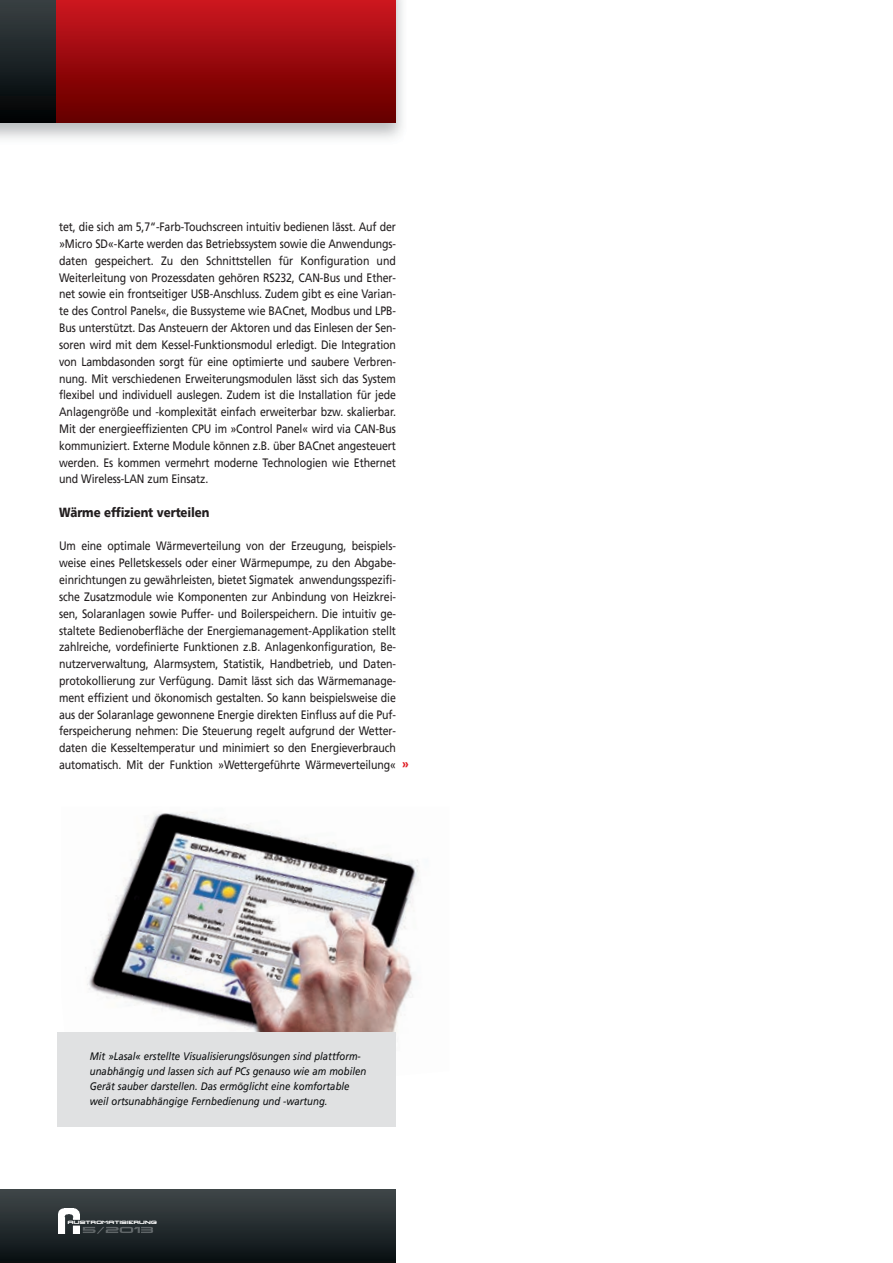
<style>
.page{position:relative;width:893px;height:1263px;background:#fff}
.page>*{position:absolute;margin:0;border:0;box-sizing:border-box;transform-origin:0 0}
.t1{font:900 13.2px "Frutiger";letter-spacing:-.01em;color:#231f20;scale:.87 1}
.t2{font:700 12.3px "Frutiger";color:#de1b22}
.t3{font:12.15px/16.8px "Frutiger";letter-spacing:-.01em;color:#231f20;text-align:justify;scale:.87 1}
.t4{font:italic 10.8px/15px "Frutiger";color:#0b0d0e;scale:.89 1}
.t5{font:4.05px "BOL Dfinger";letter-spacing:.045em;color:#fff;scale:1.26 1}
</style>
<div class="page">
<div style="left:0;top:1190px;width:395px;height:73px;background:linear-gradient(to bottom,#404749,#080f12)"></div>
<img style="left:0;top:0;width:403px;height:139px">
<svg style="left:0;top:0;width:57px;height:122px;background:#1d2123"></svg>
<img style="left:58px;top:1208px;width:22px;height:25px">
<img style="left:83px;top:1227px;width:70px;height:7px">
<div style="left:57px;top:0;width:338px;height:122px;background:linear-gradient(to bottom,#cc161f,#650000)"></div>
<img style="left:87px;top:812px;width:333px;height:266px">
<div style="left:57px;top:1031px;width:338px;height:95px;background:#e0e1e2"></div>
<p class="t3" style="left:59px;top:218px;width:389px">tet, die sich am 5,7“-Farb-Touchscreen intuitiv bedienen lässt. Auf der »Micro SD«-Karte werden das Betriebssystem sowie die Anwendungs&shy;daten gespeichert. Zu den Schnittstellen für Konfiguration und Weiterleitung von Prozessdaten gehören RS232, CAN-Bus und Ether&shy;net sowie ein frontseitiger USB-Anschluss. Zudem gibt es eine Varian&shy;te des Control Panels«, die Bussysteme wie BACnet, Modbus und LPB-Bus unterstützt. Das Ansteuern der Aktoren und das Einlesen der Sen&shy;soren wird mit dem Kessel-Funktionsmodul erledigt. Die Integration von Lambdasonden sorgt für eine optimierte und saubere Verbren&shy;nung. Mit verschiedenen Erweiterungsmodulen lässt sich das System flexibel und individuell auslegen. Zudem ist die Installation für jede Anlagengröße und -komplexität einfach erweiterbar bzw. skalierbar.<br>Mit der energieeffizienten CPU im »Control Panel« wird via CAN-Bus kommuniziert. Externe Module können z.B. über BACnet angesteuert werden. Es kommen vermehrt moderne Technologien wie Ethernet und Wireless-LAN zum Einsatz.</p>
<p class="t1" style="left:59px;top:504px;width:174px">Wärme effizient verteilen</p>
<p class="t3" style="left:59px;top:538px;width:389px">Um eine optimale Wärmeverteilung von der Erzeugung, beispiels&shy;weise eines Pelletskessels oder einer Wärmepumpe, zu den Abgabe&shy;einrichtungen zu gewährleisten, bietet Sigmatek anwendungsspezifi&shy;sche Zusatzmodule wie Komponenten zur Anbindung von Heizkrei&shy;sen, Solaranlagen sowie Puffer- und Boilerspeichern. Die intuitiv ge&shy;staltete Bedienoberfläche der Energiemanagement-Applikation stellt zahlreiche, vordefinierte Funktionen z.B. Anlagenkonfiguration, Be&shy;nutzerverwaltung, Alarmsystem, Statistik, Handbetrieb, und Daten&shy;protokollierung zur Verfügung. Damit lässt sich das Wärmemanage&shy;ment effizient und ökonomisch gestalten. So kann beispielsweise die aus der Solaranlage gewonnene Energie direkten Einfluss auf die Puf&shy;ferspeicherung nehmen: Die Steuerung regelt aufgrund der Wetter&shy;daten die Kesseltemperatur und minimiert so den Energieverbrauch automatisch. Mit der Funktion »Wettergeführte Wärmeverteilung«</p>
<p class="t2" style="left:402px;top:757px;width:8px">»</p>
<p class="t4" style="left:90px;top:1049px;width:312px">Mit »Lasal« erstellte Visualisierungslösungen sind plattform&shy;unabhängig und lassen sich auf PCs genauso wie am mobilen Gerät sauber darstellen. Das ermöglicht eine komfortable weil ortsunabhängige Fernbedienung und -wartung.</p>
<p class="t5" style="left:68px;top:1221px;width:72px">AUSTROMATISIERUNG</p>
</div>
